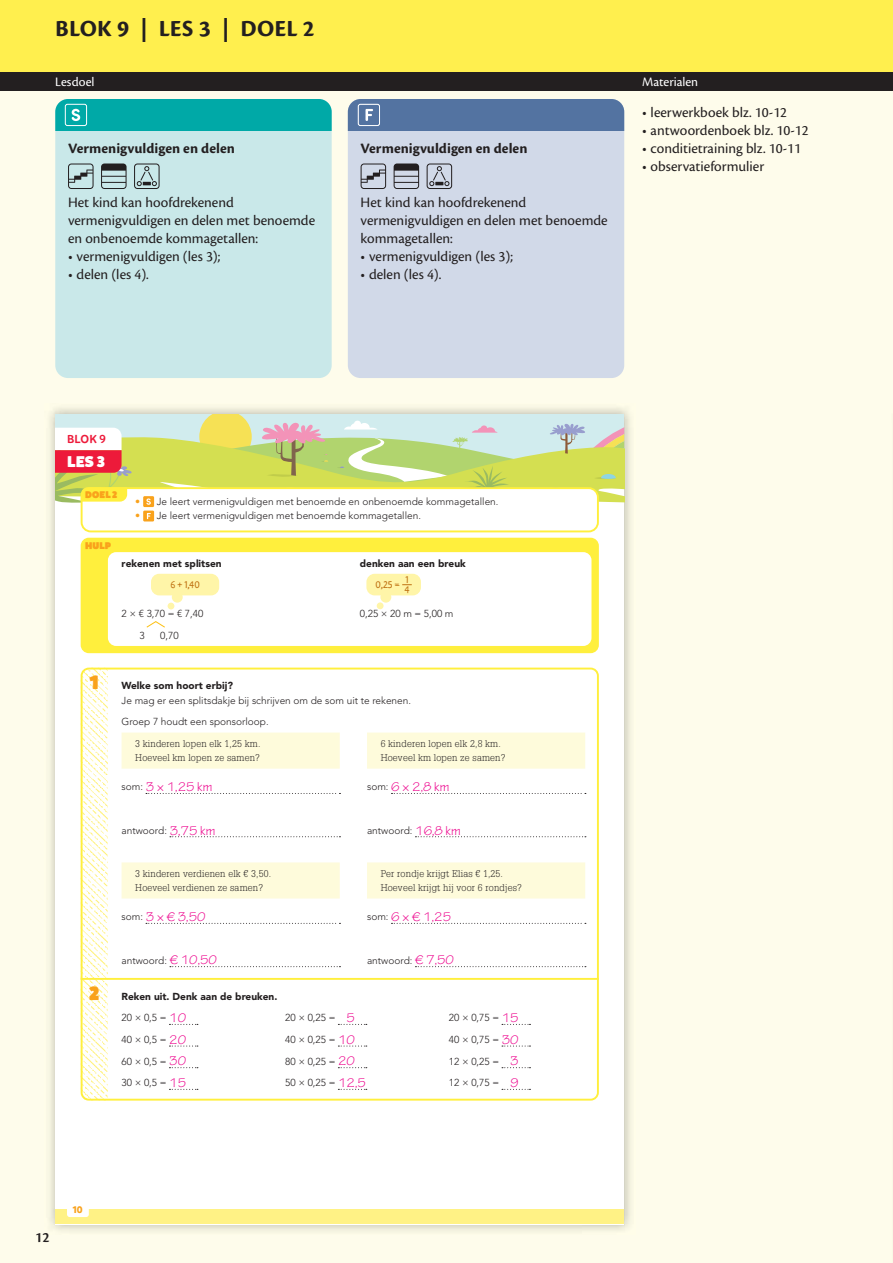
<style>
.page{position:relative;width:893px;height:1263px;background:#fff}
.page>*{position:absolute;margin:0;border:0;box-sizing:border-box;transform-origin:0 0}
.t1{font:24px "Cronos Pro Bold Capt";color:#231f20}
.t2{font:900 15.45px "Mikado";color:#fff}
.t3{font:15px/18px "Cronos Pro";color:#231f20}
.t4{font:700 15px "Cronos Pro";color:#231f20}
.t5{font:600 15px "Cronos Pro";color:#231f20}
.t6{font:13.5px "Tekton Pro";color:#ed028c}
.t7{font:13.5px "Cronos Pro";color:#fff}
.t8{font:500 11.55px "Mikado";color:#ed1a3a}
.t9{font:11.1px "Duper Pro";color:#c07314}
.t10{font:300 10.05px/21.6px "Avenir LT Std";color:#231f20}
.t11{font:900 10.05px "Avenir LT Std";color:#231f20}
.t12{font:300 9.6px/14.4px "Glypha LT Std";letter-spacing:.02em;color:#231f20}
.t13{font:9.6px "Mikado Ultra";letter-spacing:.015em;color:#f9a21c}
.t14{font:700 9.6px "Mikado";color:#f9a21c}
.s1{color:#f9a21c}
.s2{font-family:"Mikado Ultra";font-weight:400;font-size:19.2px;color:#f9a21c}
.s3{font-weight:900}
.s4{font-family:"Avenir LT Std";font-weight:300;font-size:10.05px;color:#231f20}
.s5{font-family:"Tekton Pro";font-weight:400;font-size:13.5px;color:#ed028c}
</style>
<div class="page">
<div style="left:0;top:77px;width:893px;height:1186px;background:#fefceb"></div>
<div style="left:0;top:0;width:893px;height:72px;background:#ffef4e"></div>
<hr style="left:892px;top:414px;width:1px;height:849px;background:#fff">
<div style="left:0;top:72px;width:893px;height:18px;background:#231f20"></div>
<img style="left:49px;top:407px;width:582px;height:824px">
<div style="left:55px;top:414px;width:569px;height:810px;background:#fff"></div>
<div style="left:55px;top:1209px;width:569px;height:15px;background:#fff285"></div>
<div style="left:67px;top:1203px;width:22px;height:14px;background:#fff;border-radius:3px"></div>
<div style="left:81px;top:538px;width:518px;height:115px;background:#ffef3d;border-radius:8px"></div>
<div style="left:108px;top:552px;width:483px;height:94px;background:#fff;border-radius:8px"></div>
<svg style="left:146px;top:621px;width:19px;height:7px"></svg>
<div style="left:172px;top:592px;width:11px;height:11px;background:#fff5a8;border-radius:50%"></div>
<svg style="left:168px;top:603px;width:6px;height:6px"></svg>
<div style="left:151px;top:574px;width:68px;height:21px;background:#fff5a8;border-radius:8px"></div>
<div style="left:380px;top:592px;width:11px;height:11px;background:#fff5a8;border-radius:50%"></div>
<div style="left:377px;top:602px;width:7px;height:7px;background:#fff5a8;border-radius:50%"></div>
<div style="left:366px;top:574px;width:55px;height:21px;background:#fff5a8;border-radius:8px"></div>
<img style="left:81px;top:668px;width:27px;height:432px">
<div style="left:81px;top:668px;width:518px;height:432px;border:2px solid #ffef3d;border-radius:7px"></div>
<hr style="left:81px;top:978px;width:518px;height:2px;background:#ffef3d">
<svg style="left:122px;top:732px;width:463px;height:37px;background:#fefbdd"></svg>
<svg style="left:146px;top:793px;width:194px;height:1px"></svg>
<svg style="left:170px;top:836px;width:170px;height:1px"></svg>
<svg style="left:391px;top:793px;width:195px;height:1px"></svg>
<svg style="left:415px;top:836px;width:171px;height:1px"></svg>
<svg style="left:122px;top:862px;width:463px;height:36px;background:#fefbdd"></svg>
<svg style="left:146px;top:923px;width:194px;height:1px"></svg>
<svg style="left:170px;top:966px;width:170px;height:1px"></svg>
<svg style="left:391px;top:923px;width:195px;height:1px"></svg>
<svg style="left:415px;top:966px;width:171px;height:1px"></svg>
<svg style="left:169px;top:1024px;width:29px;height:1px"></svg>
<svg style="left:169px;top:1046px;width:29px;height:1px"></svg>
<svg style="left:169px;top:1067px;width:29px;height:1px"></svg>
<svg style="left:169px;top:1089px;width:29px;height:1px"></svg>
<svg style="left:338px;top:1024px;width:29px;height:1px"></svg>
<svg style="left:338px;top:1046px;width:29px;height:1px"></svg>
<svg style="left:338px;top:1067px;width:29px;height:1px"></svg>
<svg style="left:338px;top:1089px;width:29px;height:1px"></svg>
<svg style="left:502px;top:1024px;width:28px;height:1px"></svg>
<svg style="left:502px;top:1046px;width:28px;height:1px"></svg>
<svg style="left:502px;top:1067px;width:28px;height:1px"></svg>
<svg style="left:502px;top:1089px;width:28px;height:1px"></svg>
<div style="left:81px;top:487px;width:518px;height:45px;border:2px solid #ffef3d;border-radius:9px"></div>
<div style="left:143px;top:496px;width:11px;height:11px;background:#f9a21c"></div>
<svg style="left:55px;top:414px;width:569px;height:91px"></svg>
<div style="left:143px;top:511px;width:11px;height:10px;background:#f9a21c"></div>
<svg style="left:147px;top:513px;width:4px;height:6px"></svg>
<div style="left:55px;top:99px;width:277px;height:279px;background:#c9e8e9;border-radius:13px"></div>
<div style="left:55px;top:99px;width:277px;height:32px;background:#00a9a7"></div>
<svg style="left:65px;top:104px;width:22px;height:22px"></svg>
<div style="left:65px;top:104px;width:22px;height:22px;border:1px solid #fff;border-radius:2px"></div>
<div style="left:348px;top:99px;width:276px;height:279px;background:#d1d9e8;border-radius:13px"></div>
<div style="left:348px;top:99px;width:276px;height:32px;background:#5373a1"></div>
<svg style="left:358px;top:104px;width:15px;height:22px"></svg>
<div style="left:358px;top:104px;width:22px;height:22px;border:1px solid #fff;border-radius:2px"></div>
<svg style="left:361px;top:163px;width:25px;height:26px"></svg>
<svg style="left:394px;top:163px;width:25px;height:26px"></svg>
<svg style="left:427px;top:163px;width:25px;height:26px"></svg>
<svg style="left:68px;top:163px;width:26px;height:26px"></svg>
<svg style="left:101px;top:163px;width:26px;height:26px"></svg>
<svg style="left:134px;top:163px;width:26px;height:26px"></svg>
<h1 class="t1" style="left:55px;top:15px;width:261px">BLOK 9 | LES 3 | DOEL 2</h1>
<h3 class="t7" style="left:55px;top:74px;width:41px">Lesdoel</h3>
<h3 class="t4" style="left:68px;top:140px;width:168px">Vermenigvuldigen en delen</h3>
<h3 class="t4" style="left:361px;top:140px;width:168px">Vermenigvuldigen en delen</h3>
<h3 class="t7" style="left:642px;top:74px;width:58px">Materialen</h3>
<h3 class="t3" style="left:642px;top:103px;width:147px">• leerwerkboek blz. 10-12</h3>
<h3 class="t3" style="left:642px;top:121px;width:168px">• antwoordenboek blz. 10-12</h3>
<h3 class="t3" style="left:642px;top:139px;width:160px">• conditietraining blz. 10-11</h3>
<h3 class="t3" style="left:642px;top:157px;width:124px">• observatie formulier</h3>
<h3 class="t3" style="left:68px;top:193px;width:249px">Het kind kan hoofdrekenend vermenigvuldigen en delen met benoemde en onbenoemde kommagetallen:</h3>
<h3 class="t3" style="left:68px;top:247px;width:154px">• vermenigvuldigen (les 3);</h3>
<h3 class="t3" style="left:68px;top:265px;width:82px">• delen (les 4).</h3>
<h3 class="t3" style="left:361px;top:193px;width:249px">Het kind kan hoofdrekenend vermenigvuldigen en delen met benoemde kommagetallen:</h3>
<h3 class="t3" style="left:361px;top:247px;width:154px">• vermenigvuldigen (les 3);</h3>
<h3 class="t3" style="left:361px;top:265px;width:82px">• delen (les 4).</h3>
<p class="t8" style="left:67px;top:432px;width:40px">BLOK 9</p>
<h2 class="t2" style="left:67px;top:452px;width:39px">LES 3</h2>
<p class="t13" style="left:85px;top:488px;width:33px">DOEL 2</p>
<p class="t13" style="left:85px;top:539px;width:28px">HULP</p>
<p class="t10" style="left:135px;top:490px;width:365px"><span class="s1">•</span> Je leert vermenigvuldigen met benoemde en onbenoemde kommagetallen.</p>
<p class="t10" style="left:135px;top:505px;width:287px"><span class="s1">•</span> Je leert vermenigvuldigen met benoemde kommagetallen.</p>
<p class="t11" style="left:122px;top:557px;width:102px">rekenen met splitsen</p>
<p class="t11" style="left:360px;top:557px;width:107px">denken aan een breuk</p>
<p class="t9" style="left:170px;top:578px;width:31px">6 + 1,40</p>
<p class="t10" style="left:122px;top:603px;width:83px">2 × € 3,70 = € 7,40</p>
<p class="t10" style="left:139px;top:624px;width:7px">3</p>
<p class="t10" style="left:160px;top:624px;width:20px">0,70</p>
<p class="t9" style="left:376px;top:578px;width:35px">0,25 = 1</p>
<p class="t9" style="left:404px;top:583px;width:7px">4</p>
<p class="t10" style="left:360px;top:603px;width:95px">0,25 × 20 m = 5,00 m</p>
<p class="t10" style="left:122px;top:679px;width:291px;line-height:14.4px;text-indent:-32px"><span class="s2">1</span> <span class="s3">Welke som hoort erbij?<br></span>Je mag er een splitsdakje bij schrijven om de som uit te rekenen.</p>
<p class="t10" style="left:122px;top:711px;width:149px">Groep 7 houdt een sponsorloop.</p>
<p class="t12" style="left:135px;top:736px;width:127px">3 kinderen lopen elk 1,25 km.<br>Hoeveel km lopen ze samen?</p>
<p class="t12" style="left:381px;top:736px;width:126px">6 kinderen lopen elk 2,8 km.<br>Hoeveel km lopen ze samen?</p>
<h3 class="t6" style="left:122px;top:779px;width:92px"><span class="s4">som:</span> 3 × 1,25 km</h3>
<p class="t10" style="left:122px;top:819px;width:95px">antwoord: <span class="s5">3,75 km</span></p>
<h3 class="t6" style="left:367px;top:779px;width:84px"><span class="s4">som:</span> 6 × 2,8 km</h3>
<p class="t10" style="left:367px;top:819px;width:95px">antwoord: <span class="s5">16,8 km</span></p>
<p class="t12" style="left:135px;top:866px;width:137px">3 kinderen verdienen elk € 3,50.<br>Hoeveel verdienen ze samen?</p>
<p class="t12" style="left:381px;top:866px;width:143px">Per rondje krijgt Elias € 1,25.<br>Hoeveel krijgt hij voor 6 rondjes?</p>
<h3 class="t6" style="left:122px;top:909px;width:86px"><span class="s4">som:</span> 3 × € 3,50</h3>
<p class="t10" style="left:122px;top:949px;width:97px">antwoord: <span class="s5">€ 10,50</span></p>
<h3 class="t6" style="left:367px;top:909px;width:86px"><span class="s4">som:</span> 6 × € 1,25</h3>
<p class="t10" style="left:367px;top:949px;width:89px">antwoord: <span class="s5">€ 7,50</span></p>
<p class="t10" style="left:122px;top:985px;width:157px;text-indent:-32px"><span class="s2">2</span> <span class="s3">Reken uit. Denk aan de breuken.<br></span>20 × 0,5 = <span class="s5">10<br></span>40 × 0,5 = <span class="s5">20<br></span>60 × 0,5 = <span class="s5">30<br></span>30 × 0,5 = <span class="s5">15</span></p>
<p class="t10" style="left:285px;top:1007px;width:82px">20 × 0,25 = <span class="s5">5<br></span>40 × 0,25 = <span class="s5">10<br></span>80 × 0,25 = <span class="s5">20<br></span>50 × 0,25 = <span class="s5">12,5</span></p>
<p class="t10" style="left:449px;top:1007px;width:71px;text-align:justify">20 × 0,75 = <span class="s5">15<br></span>40 × 0,75 = <span class="s5">30<br></span>12 × 0,25 = <span class="s5">3<br></span>12 × 0,75 = <span class="s5">9</span></p>
<h3 class="t5" style="left:35px;top:1229px;width:16px">12</h3>
<p class="t14" style="left:73px;top:1204px;width:11px">10</p>
</div>
